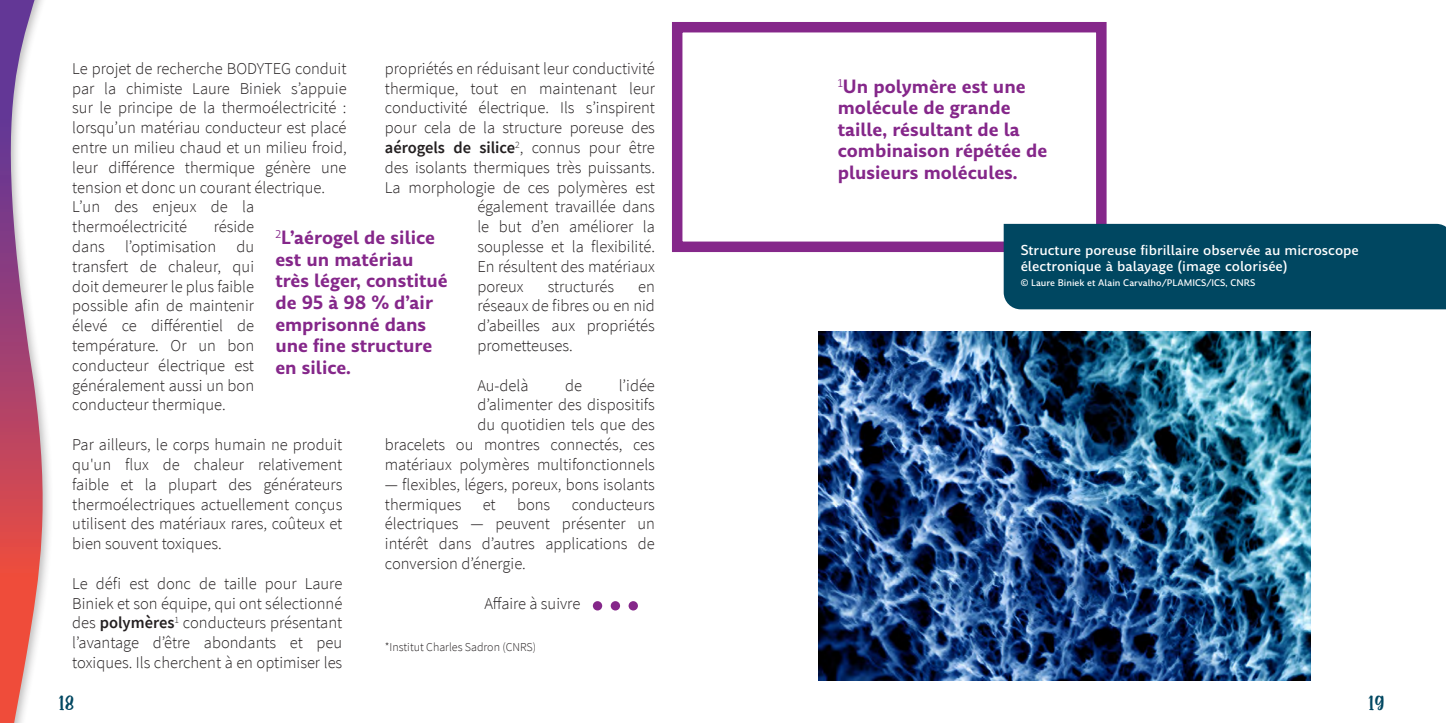
<style>
.page{position:relative;width:1446px;height:723px;background:#fff}
.page>*{position:absolute;margin:0;border:0;box-sizing:border-box;transform-origin:0 0}
.t1{font:22.5px "Hello Valentica";color:#004761}
.t2{font:700 18px/21.6px "Amulya";color:#85278a}
.t3{font:300 16.5px/19.8px "Source Sans Pro";color:#231f20;text-align:justify}
.t4{font:600 16.5px "Source Sans Pro";color:#231f20}
.t5{font:500 13.5px/16.2px "Amulya";color:#fff}
.t6{font:300 12px "Source Sans Pro";color:#231f20}
.t7{font:500 9px "Amulya";color:#fff}
.s1{font-weight:300}
.s2{font-weight:600}
</style>
<div class="page">
<div style="left:672px;top:22px;width:434px;height:230px;border:10px solid #85278a"></div>
<div style="left:1003px;top:224px;width:443px;height:85px;background:#004761"></div>
<img style="left:818px;top:331px;width:492px;height:349px">
<div style="left:593px;top:601px;width:9px;height:9px;background:#85278a;border-radius:50%"></div>
<div style="left:611px;top:601px;width:9px;height:9px;background:#85278a;border-radius:50%"></div>
<div style="left:628px;top:601px;width:10px;height:9px;background:#85278a;border-radius:50%"></div>
<svg style="left:0;top:0;width:50px;height:723px"></svg>
<p class="t3" style="left:385px;top:58px;width:272px">propriétés en réduisant leur conductivité</p>
<p class="t3" style="left:385px;top:78px;width:272px">thermique, tout en maintenant leur</p>
<p class="t3" style="left:385px;top:98px;width:271px">conductivité électrique. Ils s’inspirent</p>
<p class="t3" style="left:385px;top:118px;width:272px">pour cela de la structure poreuse des</p>
<p class="t4" style="left:385px;top:137px;width:271px">aérogels de silice<sup>2</sup><span class="s1">, connus pour être</span></p>
<p class="t3" style="left:385px;top:157px;width:271px">des isolants thermiques très puissants.</p>
<p class="t3" style="left:385px;top:177px;width:272px">La morphologie de ces polymères est</p>
<p class="t3" style="left:477px;top:197px;width:179px">également travaillée dans</p>
<p class="t3" style="left:477px;top:217px;width:179px">le but d’en améliorer la</p>
<p class="t3" style="left:477px;top:237px;width:179px">souplesse et la flexibilité.</p>
<p class="t3" style="left:477px;top:256px;width:179px">En résultent des matériaux</p>
<p class="t3" style="left:477px;top:276px;width:48px">poreux</p>
<p class="t3" style="left:548px;top:276px;width:68px">structurés</p>
<p class="t3" style="left:72px;top:58px;width:276px;text-align:left">Le projet de recherche BODYTEG conduit par la chimiste Laure Biniek s’appuie sur le principe de la thermoélectricité : lorsqu’un matériau conducteur est placé entre un milieu chaud et un milieu froid, leur différence thermique génère une tension et donc un courant électrique.<br>L’un des enjeux de la thermoélectricité</p>
<p class="t3" style="left:72px;top:217px;width:183px;text-indent:141px">réside dans l’optimisation du transfert de chaleur, qui doit demeurer le plus faible possible afin de maintenir élevé ce différentiel de température. Or un bon conducteur électrique est généralement aussi un bon conducteur thermique.</p>
<p class="t3" style="left:72px;top:435px;width:272px">Par ailleurs, le corps humain ne produit qu'un flux de chaleur relativement faible et la plupart des générateurs thermoélectriques actuellement conçus utilisent des matériaux rares, coûteux et bien souvent toxiques.</p>
<p class="t3" style="left:72px;top:573px;width:272px">Le défi est donc de taille pour Laure Biniek et son équipe, qui ont sélectionné des <span class="s2">polymères</span><sup>1</sup> conducteurs présentant l’avantage d’être abondants et peu toxiques. Ils cherchent à en optimiser les</p>
<p class="t2" style="left:275px;top:227px;width:174px"><sup>2</sup>L’aérogel de silice est un matériau très léger, constitué de 95 à 98 % d’air emprisonné dans une fine structure en silice.</p>
<p class="t3" style="left:477px;top:276px;width:179px;text-indent:161px">en réseaux de fibres ou en nid d’abeilles aux propriétés prometteuses.</p>
<p class="t3" style="left:477px;top:375px;width:53px">Au-delà</p>
<p class="t3" style="left:565px;top:375px;width:18px">de</p>
<p class="t3" style="left:385px;top:375px;width:272px;text-align:right">l’idée<br>d’alimenter des dispositifs<br>du quotidien tels que des<br>bracelets ou montres connectés, ces matériaux polymères multifonctionnels</p>
<p class="t3" style="left:385px;top:474px;width:271px">— flexibles, légers, poreux, bons isolants thermiques</p>
<p class="t3" style="left:385px;top:494px;width:271px;text-indent:187px">conducteurs électriques — peuvent présenter un intérêt dans d’autres applications de conversion d’énergie.</p>
<p class="t3" style="left:484px;top:593px;width:97px">Affaire à suivre</p>
<p class="t6" style="left:385px;top:640px;width:153px">*Institut Charles Sadron (CNRS)</p>
<p class="t3" style="left:483px;top:494px;width:14px">et</p>
<p class="t3" style="left:517px;top:494px;width:35px">bons</p>
<p class="t2" style="left:838px;top:76px;width:211px"><sup>1</sup>Un polymère est une molécule de grande taille, résultant de la combinaison répétée de plusieurs molécules.</p>
<p class="t5" style="left:1020px;top:242px;width:340px">Structure poreuse fibrillaire observée au microscope électronique à balayage (image colorisée)</p>
<p class="t7" style="left:1020px;top:277px;width:236px">© Laure Biniek et Alain Carvalho/PLAMICS/ICS, CNRS</p>
<h1 class="t1" style="left:59px;top:694px;width:17px">18</h1>
<h1 class="t1" style="left:1368px;top:694px;width:17px">19</h1>
</div>
